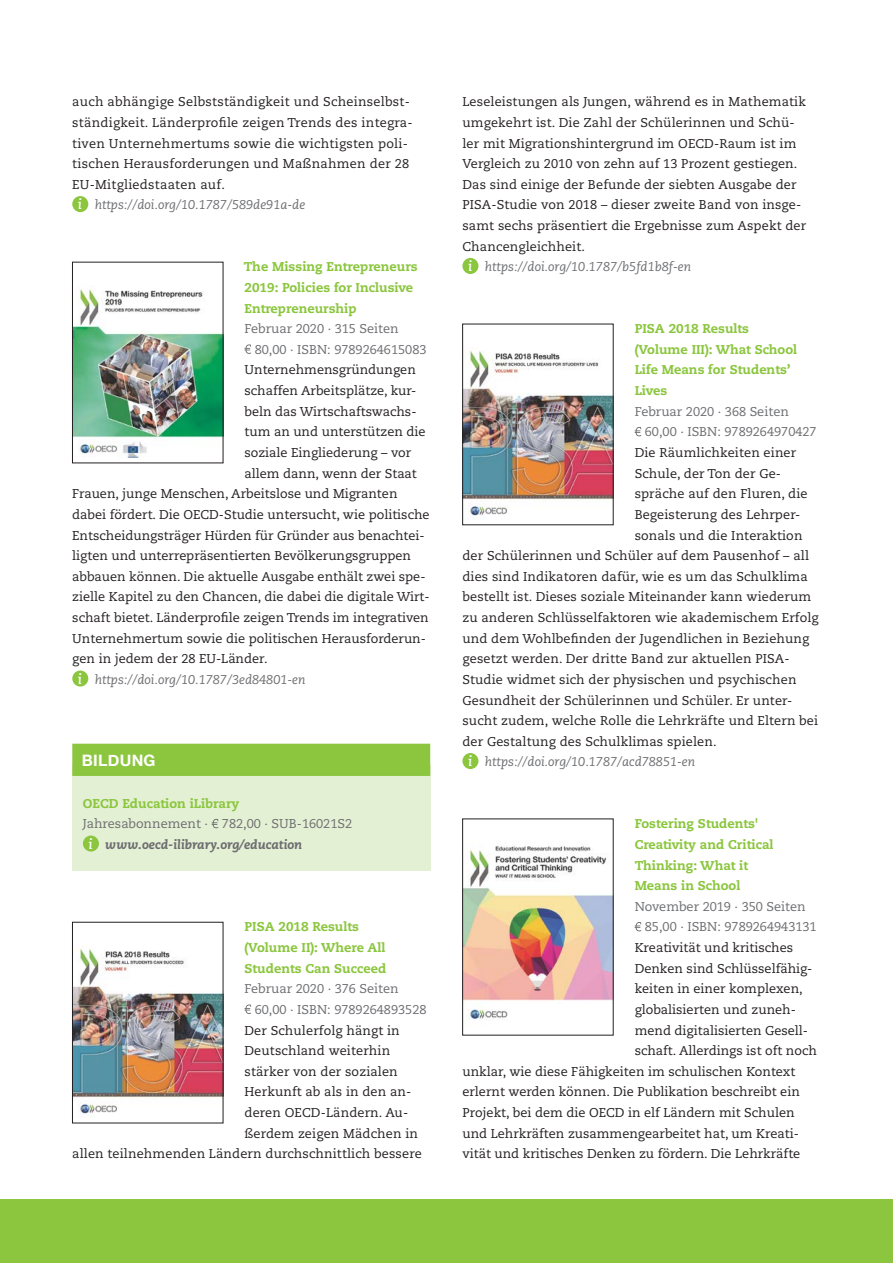
<style>
.page{position:relative;width:893px;height:1263px;background:#fff}
.page>*{position:absolute;margin:0;border:0;box-sizing:border-box;transform-origin:0 0}
.t1{font:700 15.75px "Helvetica Neue";letter-spacing:.02em;color:#fff}
.t2{font:12.75px "Caecilia";letter-spacing:.01em;color:#231f20}
.t3{font:800 12.75px/20.7px "Caecilia";color:#8bc63e}
.t4{font:12.75px/20.5px "Caecilia";color:#6c6d70}
.t5{font:italic 12.75px "Caecilia";color:#6c6d70}
.s1{font-weight:700;font-size:13.95px;color:#fff}
.s2{font-weight:700;font-style:italic;font-size:13.95px;color:#fff}
.s3{font-weight:800;font-style:italic}
</style>
<div class="page">
<div style="left:72px;top:196px;width:16px;height:16px;background:#8bc63e;border-radius:50%"></div>
<img style="left:74px;top:289px;width:147px;height:169px">
<div style="left:72px;top:262px;width:151px;height:201px;border:1px solid #231f20"></div>
<svg style="left:244px;top:344px;width:7px;height:10px"></svg>
<div style="left:72px;top:670px;width:16px;height:16px;background:#8bc63e;border-radius:50%"></div>
<div style="left:72px;top:765px;width:359px;height:105px;background:#e4f0d4"></div>
<div style="left:72px;top:744px;width:358px;height:32px;background:#8bc63e"></div>
<svg style="left:212px;top:819px;width:6px;height:9px"></svg>
<div style="left:83px;top:835px;width:16px;height:16px;background:#8bc63e;border-radius:50%"></div>
<img style="left:74px;top:948px;width:147px;height:166px">
<div style="left:72px;top:922px;width:151px;height:201px;border:1px solid #231f20"></div>
<svg style="left:244px;top:1004px;width:7px;height:10px"></svg>
<div style="left:0;top:1199px;width:893px;height:64px;background:#8bc63e"></div>
<div style="left:462px;top:258px;width:16px;height:16px;background:#8bc63e;border-radius:50%"></div>
<img style="left:464px;top:350px;width:147px;height:166px">
<div style="left:462px;top:324px;width:151px;height:201px;border:1px solid #231f20"></div>
<svg style="left:635px;top:427px;width:6px;height:9px"></svg>
<div style="left:462px;top:753px;width:16px;height:16px;background:#8bc63e;border-radius:50%"></div>
<img style="left:464px;top:846px;width:147px;height:174px">
<svg style="left:635px;top:922px;width:6px;height:9px"></svg>
<p class="t2" style="left:72px;top:94px;width:339px">auch abhängige Selbstständigkeit und Scheinselbst-</p>
<p class="t2" style="left:72px;top:115px;width:342px">ständigkeit. Länderprofile zeigen Trends des integra-</p>
<p class="t2" style="left:72px;top:136px;width:337px">tiven Unternehmertums sowie die wichtigsten poli-</p>
<p class="t2" style="left:72px;top:156px;width:339px">tischen Herausforderungen und Maßnahmen der 28</p>
<p class="t2" style="left:72px;top:177px;width:154px">EU-Mitgliedstaaten auf.</p>
<p class="t5" style="left:78px;top:198px;width:229px"><span class="s1">i</span> https://doi.org/10.1787/589de91a-de</p>
<p class="t3" style="left:244px;top:257px;width:175px">The Missing Entrepreneurs<br>2019: Policies for Inclusive<br>Entrepreneurship</p>
<p class="t4" style="left:255px;top:319px;width:173px;text-indent:-10px">Februar 2020 · 315 Seiten<br>80,00 · ISBN: 9789264615083</p>
<p class="t2" style="left:244px;top:363px;width:173px">Unternehmensgründungen</p>
<p class="t2" style="left:244px;top:383px;width:173px">schaffen Arbeitsplätze, kur-</p>
<p class="t2" style="left:244px;top:404px;width:174px">beln das Wirtschaftswachs-</p>
<p class="t2" style="left:244px;top:425px;width:183px">tum an und unterstützen die</p>
<p class="t2" style="left:244px;top:445px;width:168px">soziale Eingliederung – vor</p>
<p class="t2" style="left:244px;top:466px;width:174px">allem dann, wenn der Staat</p>
<p class="t2" style="left:72px;top:486px;width:327px">Frauen, junge Menschen, Arbeitslose und Migranten</p>
<p class="t2" style="left:72px;top:507px;width:359px">dabei fördert. Die OECD-Studie untersucht, wie politische</p>
<p class="t2" style="left:72px;top:528px;width:354px">Entscheidungsträger Hürden für Gründer aus benachtei-</p>
<p class="t2" style="left:72px;top:548px;width:340px">ligten und unterrepräsentierten Bevölkerungsgruppen</p>
<p class="t2" style="left:72px;top:569px;width:355px">abbauen können. Die aktuelle Ausgabe enthält zwei spe-</p>
<p class="t2" style="left:72px;top:590px;width:359px">zielle Kapitel zu den Chancen, die dabei die digitale Wirt-</p>
<p class="t2" style="left:72px;top:610px;width:358px">schaft bietet. Länderprofile zeigen Trends im integrativen</p>
<p class="t2" style="left:72px;top:631px;width:355px">Unternehmertum sowie die politischen Herausforderun-</p>
<p class="t2" style="left:72px;top:651px;width:197px">gen in jedem der 28 EU-Länder.</p>
<p class="t5" style="left:78px;top:672px;width:229px"><span class="s1">i</span> https://doi.org/10.1787/3ed84801-en</p>
<p class="t1" style="left:82px;top:748px;width:75px">BILDUNG</p>
<p class="t3" style="left:83px;top:793px;width:158px">OECD Education iLibrary</p>
<p class="t4" style="left:89px;top:814px;width:265px;text-indent:-6px">Jahresabonnement · 782,00 · SUB-16021S2 <span class="s2">i</span> <span class="s3">www.oecd-ilibrary.org/education</span></p>
<p class="t3" style="left:244px;top:917px;width:143px">PISA 2018 Results (Volume II): Where All<br>Students Can Succeed</p>
<p class="t4" style="left:255px;top:979px;width:173px;text-indent:-10px">Februar 2020 · 376 Seiten<br>60,00 · ISBN: 9789264893528</p>
<p class="t2" style="left:244px;top:1023px;width:157px">Der Schulerfolg hängt in</p>
<p class="t2" style="left:244px;top:1043px;width:147px">Deutschland weiterhin</p>
<p class="t2" style="left:244px;top:1064px;width:155px">stärker von der sozialen</p>
<p class="t2" style="left:244px;top:1085px;width:168px">Herkunft ab als in den an-</p>
<p class="t2" style="left:244px;top:1105px;width:165px">deren OECD-Ländern. Au-</p>
<p class="t2" style="left:244px;top:1126px;width:175px">ßerdem zeigen Mädchen in</p>
<p class="t2" style="left:72px;top:1146px;width:351px">allen teilnehmenden Ländern durchschnittlich bessere</p>
<p class="t2" style="left:462px;top:94px;width:345px">Leseleistungen als Jungen, während es in Mathematik</p>
<p class="t2" style="left:462px;top:115px;width:334px">umgekehrt ist. Die Zahl der Schülerinnen und Schü-</p>
<p class="t2" style="left:462px;top:136px;width:336px">ler mit Migrationshintergrund im OECD-Raum ist im</p>
<p class="t2" style="left:462px;top:156px;width:337px">Vergleich zu 2010 von zehn auf 13 Prozent gestiegen.</p>
<p class="t2" style="left:462px;top:177px;width:336px">Das sind einige der Befunde der siebten Ausgabe der</p>
<p class="t2" style="left:462px;top:198px;width:340px">PISA-Studie von 2018 – dieser zweite Band von insge-</p>
<p class="t2" style="left:462px;top:218px;width:345px">samt sechs präsentiert die Ergebnisse zum Aspekt der</p>
<p class="t2" style="left:462px;top:239px;width:124px">Chancengleichheit.</p>
<p class="t5" style="left:468px;top:260px;width:225px"><span class="s1">i</span> https://doi.org/10.1787/b5fd1b8f-en</p>
<p class="t3" style="left:635px;top:318px;width:164px">PISA 2018 Results (Volume III): What School<br>Life Means for Students’<br>Lives</p>
<p class="t4" style="left:645px;top:401px;width:173px;text-indent:-10px">Februar 2020 · 368 Seiten<br>60,00 · ISBN: 9789264970427</p>
<p class="t2" style="left:635px;top:445px;width:163px">Die Räumlichkeiten einer</p>
<p class="t2" style="left:635px;top:466px;width:148px">Schule, der Ton der Ge-</p>
<p class="t2" style="left:635px;top:486px;width:174px">spräche auf den Fluren, die</p>
<p class="t2" style="left:635px;top:507px;width:167px">Begeisterung des Lehrper-</p>
<p class="t2" style="left:635px;top:528px;width:169px">sonals und die Interaktion</p>
<p class="t2" style="left:462px;top:548px;width:348px">der Schülerinnen und Schüler auf dem Pausenhof – all</p>
<p class="t2" style="left:462px;top:569px;width:347px">dies sind Indikatoren dafür, wie es um das Schulklima</p>
<p class="t2" style="left:462px;top:590px;width:350px">bestellt ist. Dieses soziale Miteinander kann wiederum</p>
<p class="t2" style="left:462px;top:610px;width:358px">zu anderen Schlüsselfaktoren wie akademischem Erfolg</p>
<p class="t2" style="left:462px;top:631px;width:348px">und dem Wohlbefinden der Jugendlichen in Beziehung</p>
<p class="t2" style="left:462px;top:651px;width:329px">gesetzt werden. Der dritte Band zur aktuellen PISA-</p>
<p class="t2" style="left:462px;top:672px;width:336px">Studie widmet sich der physischen und psychischen</p>
<p class="t2" style="left:462px;top:693px;width:331px">Gesundheit der Schülerinnen und Schüler. Er unter-</p>
<p class="t2" style="left:462px;top:713px;width:357px">sucht zudem, welche Rolle die Lehrkräfte und Eltern bei</p>
<p class="t2" style="left:462px;top:734px;width:256px">der Gestaltung des Schulklimas spielen.</p>
<p class="t5" style="left:468px;top:755px;width:229px"><span class="s1">i</span> https://doi.org/10.1787/acd78851-en</p>
<p class="t3" style="left:635px;top:813px;width:140px">Fostering Students'<br>Creativity and Critical<br>Thinking: What it<br>Means in School</p>
<p class="t4" style="left:645px;top:896px;width:173px;text-indent:-10px">November 2019 · 350 Seiten<br>85,00 · ISBN: 9789264943131</p>
<p class="t2" style="left:635px;top:940px;width:160px">Kreativität und kritisches</p>
<p class="t2" style="left:635px;top:961px;width:179px">Denken sind Schlüsselfähig-</p>
<p class="t2" style="left:635px;top:981px;width:170px">keiten in einer komplexen,</p>
<p class="t2" style="left:635px;top:1002px;width:163px">globalisierten und zuneh-</p>
<p class="t2" style="left:635px;top:1023px;width:175px">mend digitalisierten Gesell-</p>
<p class="t2" style="left:635px;top:1043px;width:184px">schaft. Allerdings ist oft noch</p>
<p class="t2" style="left:462px;top:1064px;width:335px">unklar, wie diese Fähigkeiten im schulischen Kontext</p>
<p class="t2" style="left:462px;top:1085px;width:339px">erlernt werden können. Die Publikation beschreibt ein</p>
<p class="t2" style="left:462px;top:1105px;width:334px">Projekt, bei dem die OECD in elf Ländern mit Schulen</p>
<p class="t2" style="left:462px;top:1126px;width:338px">und Lehrkräften zusammengearbeitet hat, um Kreati-</p>
<p class="t2" style="left:462px;top:1146px;width:339px">vität und kritisches Denken zu fördern. Die Lehrkräfte</p>
</div>
